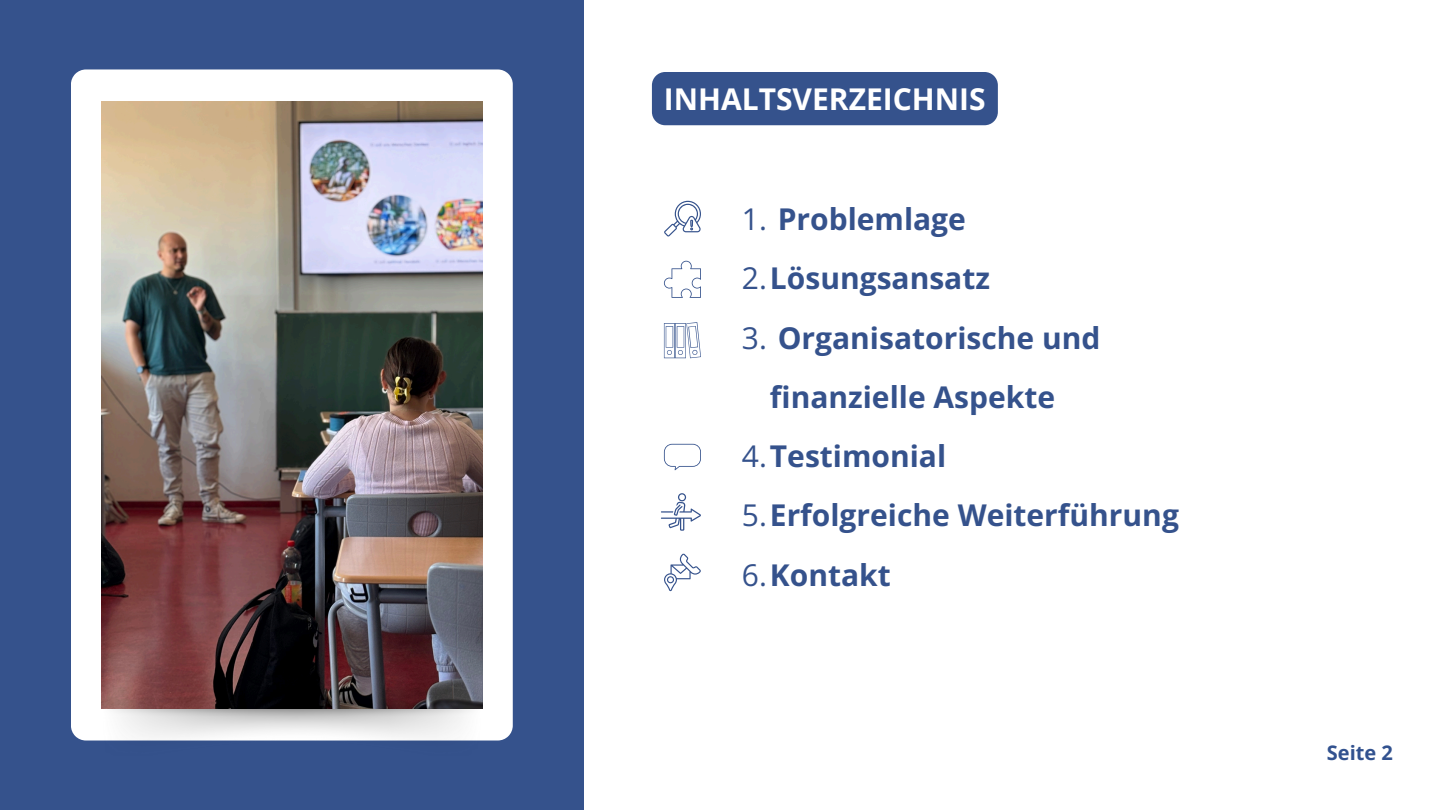
<style>
.page{position:relative;width:1440px;height:810px;background:#fff}
.page>*{position:absolute;margin:0;border:0;box-sizing:border-box;transform-origin:0 0}
.t1{font:700 30px/59.2px "Open Sans";color:#35528c;text-align:center}
.t2{font:700 30px "Open Sans";color:#fff}
.t3{font:700 20px "Open Sans";color:#32528f}
.s1{font-weight:400}
</style>
<div class="page">
<div style="left:0;top:0;width:584px;height:809px;background:#35528c"></div>
<div style="left:71px;top:69px;width:442px;height:672px;background:#fff"></div>
<img style="left:102px;top:709px;width:380px;height:32px">
<img style="left:102px;top:101px;width:380px;height:608px">
<svg style="left:664px;top:201px;width:37px;height:36px"></svg>
<svg style="left:664px;top:322px;width:37px;height:36px"></svg>
<svg style="left:664px;top:444px;width:37px;height:26px"></svg>
<svg style="left:664px;top:554px;width:37px;height:37px"></svg>
<svg style="left:664px;top:261px;width:37px;height:37px"></svg>
<svg style="left:661px;top:493px;width:40px;height:38px"></svg>
<div style="left:652px;top:72px;width:346px;height:53px;background:#35528c;border-radius:13px"></div>
<p class="t2" style="left:664px;top:78px;width:323px">INHALTSVERZEICHNIS</p>
<p class="t1" style="left:742px;top:189px;width:226px"><span class="s1">1.</span> Problemlage</p>
<p class="t1" style="left:742px;top:248px;width:250px"><span class="s1">2.</span>Lösungsansatz</p>
<h1 class="t1" style="left:742px;top:307px;width:360px"><span class="s1">3.</span> Organisatorische und finanzielle Aspekte</h1>
<p class="t1" style="left:742px;top:426px;width:206px"><span class="s1">4.</span>Testimonial</p>
<p class="t1" style="left:742px;top:485px;width:439px"><span class="s1">5.</span>Erfolgreiche Weiterführung</p>
<p class="t1" style="left:742px;top:544px;width:150px"><span class="s1">6.</span>Kontakt</p>
<p class="t3" style="left:1327px;top:738px;width:68px">Seite 2</p>
</div>
